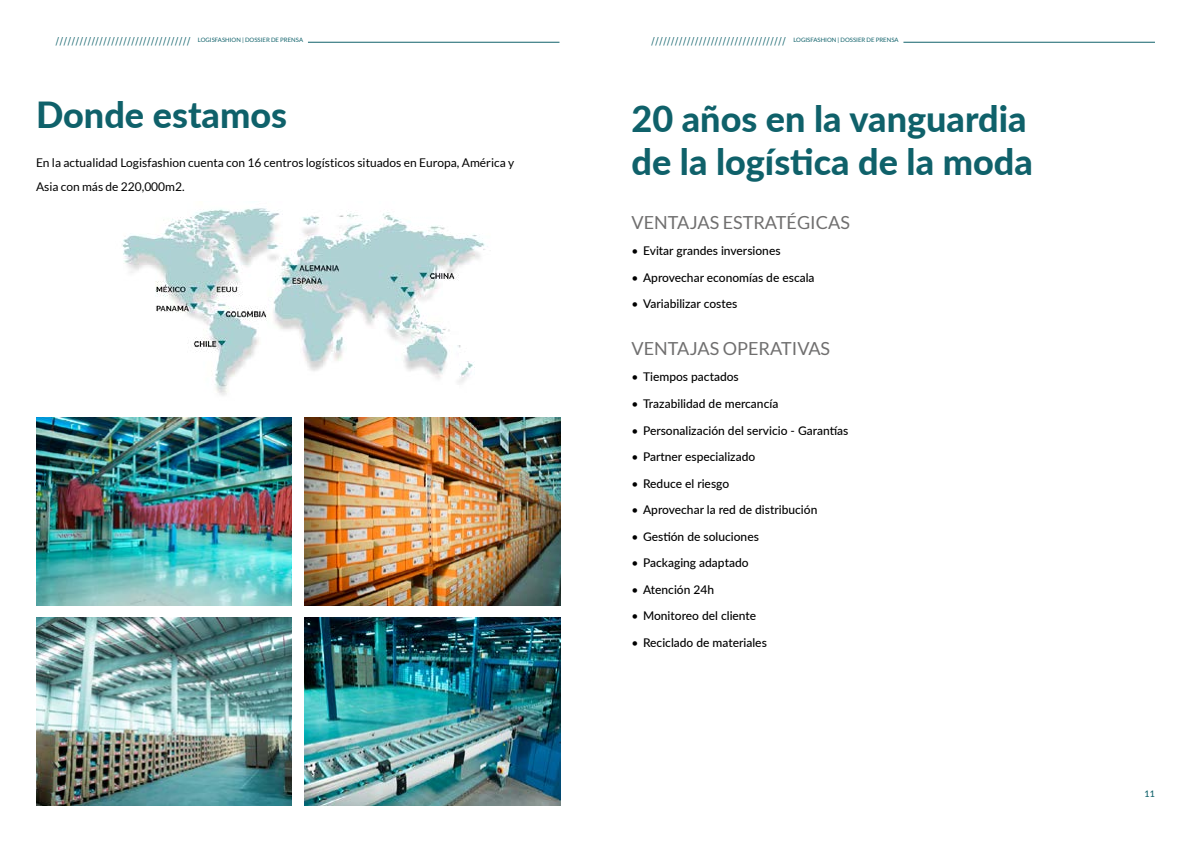
<style>
.page{position:relative;width:1191px;height:842px;background:#fff}
.page>*{position:absolute;margin:0;border:0;box-sizing:border-box;transform-origin:0 0}
.t1{font:800 36px/43.2px "Lato";color:#0f616a}
.t2{font:18px "Lato";color:#706f6f}
.t3{font:500 12px "Lato";color:#000}
.t4{font:12px/24px "Lato";color:#000}
.t5{font:12px "Minion Pro";color:#0f616a}
.t6{font:500 9px "Lato";color:#0f616a}
.t7{font:6px "Lato";color:#0f616a}
.s1{font-weight:400}
</style>
<div class="page">
<hr style="left:903px;top:42px;width:252px;height:1px;background:#0f616a">
<hr style="left:308px;top:42px;width:251px;height:1px;background:#0f616a">
<img style="left:36px;top:417px;width:256px;height:189px">
<img style="left:305px;top:617px;width:255px;height:189px">
<img style="left:305px;top:417px;width:255px;height:189px">
<img style="left:36px;top:617px;width:256px;height:189px">
<img style="left:122px;top:208px;width:366px;height:188px">
<p class="t5" style="left:56px;top:33px;width:137px">//////////////////////////////////</p>
<p class="t7" style="left:198px;top:37px;width:107px">LOGISFASHION | DOSSIER DE PRENSA</p>
<p class="t5" style="left:651px;top:33px;width:137px">//////////////////////////////////</p>
<p class="t7" style="left:793px;top:37px;width:107px">LOGISFASHION | DOSSIER DE PRENSA</p>
<h1 class="t1" style="left:36px;top:92px;width:252px">Donde estamos</h1>
<p class="t4" style="left:36px;top:151px;width:480px">En la actualidad Logisfashion cuenta con 16 centros logísticos situados en Europa, América y<br>Asia con más de 220,000m2.</p>
<h1 class="t1" style="left:631px;top:96px;width:403px">20 años en la vanguardia de la logística de la moda</h1>
<h2 class="t2" style="left:631px;top:212px;width:220px">VENTAJAS ESTRATÉGICAS</h2>
<p class="t3" style="left:631px;top:242px;width:151px"><span class="s1">•</span> Evitar grandes inversiones</p>
<p class="t3" style="left:631px;top:269px;width:185px"><span class="s1">•</span> Aprovechar economías de escala</p>
<p class="t3" style="left:631px;top:295px;width:107px"><span class="s1">•</span> Variabilizar costes</p>
<h2 class="t2" style="left:631px;top:339px;width:200px">VENTAJAS OPERATIVAS</h2>
<p class="t3" style="left:631px;top:368px;width:109px"><span class="s1">•</span> Tiempos pactados</p>
<p class="t3" style="left:631px;top:395px;width:148px"><span class="s1">•</span> Trazabilidad de mercancía</p>
<p class="t3" style="left:631px;top:421px;width:218px"><span class="s1">•</span> Personalización del servicio - Garantías</p>
<p class="t3" style="left:631px;top:448px;width:125px"><span class="s1">•</span> Partner especializado</p>
<p class="t3" style="left:631px;top:474px;width:99px"><span class="s1">•</span> Reduce el riesgo</p>
<p class="t3" style="left:631px;top:501px;width:187px"><span class="s1">•</span> Aprovechar la red de distribución</p>
<p class="t3" style="left:631px;top:527px;width:129px"><span class="s1">•</span> Gestión de soluciones</p>
<p class="t3" style="left:631px;top:554px;width:119px"><span class="s1">•</span> Packaging adaptado</p>
<p class="t3" style="left:631px;top:580px;width:84px"><span class="s1">•</span> Atención 24h</p>
<p class="t3" style="left:631px;top:607px;width:126px"><span class="s1">•</span> Monitoreo del cliente</p>
<p class="t3" style="left:631px;top:634px;width:137px"><span class="s1">•</span> Reciclado de materiales</p>
<p class="t6" style="left:1144px;top:787px;width:12px">11</p>
</div>
